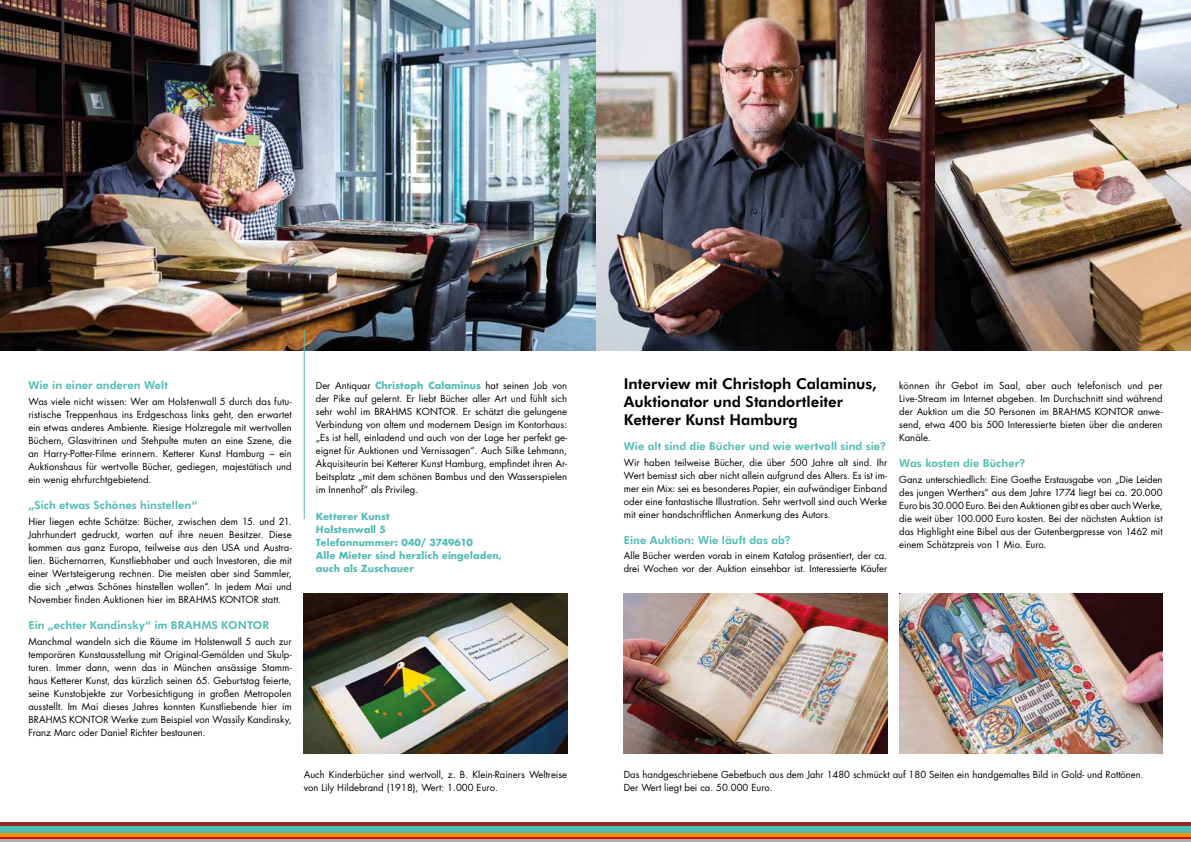
<style>
.page{position:relative;width:1191px;height:842px;background:#fff}
.page>*{position:absolute;margin:0;border:0;box-sizing:border-box;transform-origin:0 0}
.t1{font:800 15px/18px "Futura BT";color:#000}
.t2{font:800 11px "Futura BT";letter-spacing:.005em;color:#52bbb5}
.t3{font:9.5px/13px "Futura";color:#000;text-align:justify}
.t4{font:700 9.5px/13px "Futura";color:#52bbb5}
.s1{font-weight:700;color:#52bbb5}
</style>
<div class="page">
<hr style="left:0;top:822px;width:1191px;height:4px;background:#932825">
<div style="left:0;top:826px;width:1191px;height:7px;background:#52bbb5"></div>
<hr style="left:0;top:833px;width:1191px;height:4px;background:#f39200">
<hr style="left:0;top:837px;width:1191px;height:2px;background:#e30613">
<hr style="left:0;top:839px;width:1191px;height:3px;background:#acafb2">
<img style="left:0;top:0;width:1191px;height:350px">
<img style="left:304px;top:593px;width:263px;height:160px">
<hr style="left:304px;top:330px;width:1px;height:189px;background:#52bbb5">
<img style="left:624px;top:593px;width:263px;height:160px">
<img style="left:899px;top:593px;width:263px;height:160px">
<p class="t2" style="left:28px;top:378px;width:141px">Wie in einer anderen Welt</p>
<p class="t3" style="left:28px;top:395px;width:265px">Was viele nicht wissen: Wer am Holstenwall 5 durch das futu&shy;ristische Treppenhaus ins Erdgeschoss links geht, den erwartet ein etwas anderes Ambiente. Riesige Holzregale mit wertvollen Büchern, Glasvitrinen und Stehpulte muten an eine Szene, die an Harry-Potter-Filme erinnern. Ketterer Kunst Hamburg – ein Auktionshaus für wertvolle Bücher, gediegen, majestätisch und ein wenig ehrfurchtgebietend.</p>
<p class="t2" style="left:28px;top:498px;width:170px">„Sich etwas Schönes hinstellen“</p>
<p class="t3" style="left:28px;top:515px;width:265px">Hier liegen echte Schätze: Bücher, zwischen dem 15. und 21.<br>Jahrhundert gedruckt, warten auf ihre neuen Besitzer. Diese kommen aus ganz Europa, teilweise aus den USA und Austra&shy;lien. Büchernarren, Kunstliebhaber und auch Investoren, die mit einer Wertsteigerung rechnen. Die meisten aber sind Sammler, die sich „etwas Schönes hinstellen wollen“. In jedem Mai und November finden Auktionen hier im BRAHMS KONTOR statt.</p>
<p class="t2" style="left:28px;top:618px;width:242px">Ein „echter Kandinsky“ im BRAHMS KONTOR</p>
<p class="t3" style="left:28px;top:634px;width:265px">Manchmal wandeln sich die Räume im Holstenwall 5 auch zur temporären Kunstausstellung mit Original-Gemälden und Skulp&shy;turen. Immer dann, wenn das in München ansässige Stamm&shy;haus Ketterer Kunst, das kürzlich seinen 65. Geburtstag feierte, seine Kunstobjekte zur Vorbesichtigung in großen Metropolen ausstellt. Im Mai dieses Jahres konnten Kunstliebende hier im BRAHMS KONTOR Werke zum Beispiel von Wassily Kandinsky, Franz Marc oder Daniel Richter bestaunen.</p>
<p class="t3" style="left:316px;top:379px;width:253px">Der Antiquar <span class="s1">Christoph Calaminus</span> hat seinen Job von der Pike auf gelernt. Er liebt Bücher aller Art und fühlt sich sehr wohl im BRAHMS KONTOR. Er schätzt die gelungene Verbindung von altem und modernem Design im Kontorhaus: „Es ist hell, einladend und auch von der Lage her perfekt ge&shy;eignet für Auktionen und Vernissagen“. Auch Silke Lehmann, Akquisiteurin bei Ketterer Kunst Hamburg, empfindet ihren Ar&shy;beitsplatz „mit dem schönen Bambus und den Wasserspielen im Innenhof“ als Privileg.</p>
<p class="t4" style="left:316px;top:510px;width:188px">Ketterer Kunst<br>Holstenwall 5<br>Telefonnummer: 040/ 3749610<br>Alle Mieter sind herzlich eingeladen, auch als Zuschauer</p>
<p class="t3" style="left:304px;top:768px;width:265px">Auch Kinderbücher sind wertvoll, z. B. Klein-Rainers Weltreise von Lily Hildebrand (1918), Wert: 1.000 Euro.</p>
<h1 class="t1" style="left:624px;top:375px;width:254px">Interview mit Christoph Calaminus,<br>Auktionator und Standortleiter<br>Ketterer Kunst Hamburg</h1>
<p class="t2" style="left:624px;top:439px;width:264px">Wie alt sind die Bücher und wie wertvoll sind sie?</p>
<p class="t3" style="left:624px;top:455px;width:265px">Wir haben teilweise Bücher, die über 500 Jahre alt sind. Ihr Wert bemisst sich aber nicht allein aufgrund des Alters. Es ist im&shy;mer ein Mix: sei es besonderes Papier, ein aufwändiger Einband oder eine fantastische Illustration. Sehr wertvoll sind auch Werke mit einer handschriftlichen Anmerkung des Autors.</p>
<p class="t2" style="left:624px;top:533px;width:168px">Eine Auktion: Wie läuft das ab?</p>
<p class="t3" style="left:624px;top:549px;width:265px">Alle Bücher werden vorab in einem Katalog präsentiert, der ca. drei Wochen vor der Auktion einsehbar ist. Interessierte Käufer</p>
<p class="t3" style="left:899px;top:379px;width:265px">können ihr Gebot im Saal, aber auch telefonisch und per Live-Stream im Internet abgeben. Im Durchschnitt sind während der Auktion um die 50 Personen im BRAHMS KONTOR anwe&shy;send, etwa 400 bis 500 Interessierte bieten über die anderen Kanäle.</p>
<p class="t2" style="left:899px;top:457px;width:128px">Was kosten die Bücher?</p>
<p class="t3" style="left:899px;top:473px;width:265px">Ganz unterschiedlich: Eine Goethe Erstausgabe von „Die Leiden des jungen Werthers“ aus dem Jahre 1774 liegt bei ca. 20.000<br>Euro bis 30.000 Euro. Bei den Auktionen gibt es aber auch Werke, die weit über 100.000 Euro kosten. Bei der nächsten Auktion ist das Highlight eine Bibel aus der Gutenbergpresse von 1462 mit einem Schätzpreis von 1 Mio. Euro.</p>
<p class="t3" style="left:624px;top:768px;width:521px">Das handgeschriebene Gebetbuch aus dem Jahr 1480 schmückt auf 180 Seiten ein handgemaltes Bild in Gold- und Rottönen.<br>Der Wert liegt bei ca. 50.000 Euro.</p>
</div>
